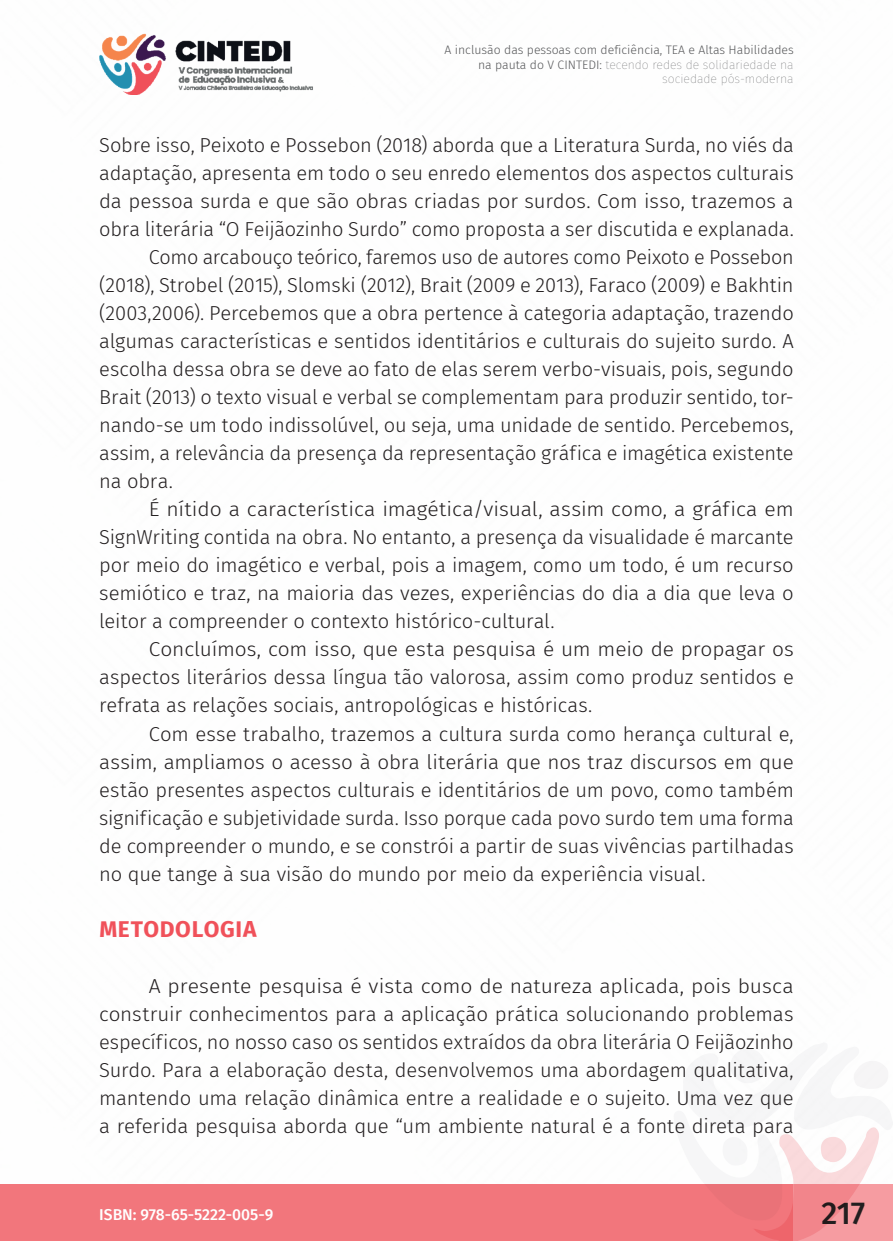
<style>
.page{position:relative;width:893px;height:1241px;background:#fff}
.page>*{position:absolute;margin:0;border:0;box-sizing:border-box;transform-origin:0 0}
.t1{font:500 31.5px "Fira Sans";color:#231f20}
._8_SUBTÍTULO{font:700 22.75px "Fira Sans";letter-spacing:.03em;color:#f0515a}
._6_CORPO{font:300 20.12px/28px "Fira Sans";letter-spacing:-.005em;color:#231f20;text-align:justify}
._6_CORPO-2{font:300 20.12px/28px "Fira Sans";letter-spacing:-.005em;color:#231f20;text-align:justify;scale:1.05 1}
._6_CORPO-3{font:300 20.12px/28px "Fira Sans";letter-spacing:-.005em;color:#231f20;text-align:justify;scale:1.04 1}
.t2{font:500 15.75px "Fira Sans";color:#fff}
.t3{font:300 12.25px/14.7px "Fira Sans";color:#57585a;text-align:right}
.s1{font-weight:100}
</style>
<div class="page">
<div style="left:0;top:1184px;width:794px;height:56px;background:#f2767c"></div>
<img style="left:99px;top:33px;width:214px;height:61px">
<svg style="left:688px;top:1049px;width:205px;height:191px"></svg>
<p class="t3" style="left:444px;top:42px;width:351px">A inclusão das pessoas com deficiência, TEA e Altas Habilidades na pauta do V CINTEDI: <span class="s1">tecendo redes de solidariedade na sociedade pós-moderna</span></p>
<p class="_6_CORPO" style="left:99px;top:131px;width:696px">Sobre isso, Peixoto e Possebon (2018) aborda que a Literatura Surda, no viés da adaptação, apresenta em todo o seu enredo elementos dos aspectos culturais da pessoa surda e que são obras criadas por surdos. Com isso, trazemos a obra literária “O Feijãozinho Surdo” como proposta a ser discutida e explanada.</p>
<p class="_6_CORPO" style="left:99px;top:243px;width:696px;text-indent:50px">Como arcabouço teórico, faremos uso de autores como Peixoto e Possebon (2018), Strobel (2015), Slomski (2012), Brait (2009 e 2013), Faraco (2009) e Bakhtin (2003,2006). Percebemos que a obra pertence à categoria adaptação, trazendo algumas características e sentidos identitários e culturais do sujeito surdo. A escolha dessa obra se deve ao fato de elas serem verbo-visuais, pois, segundo Brait (2013) o texto visual e verbal se complementam para produzir sentido, tor&shy;nando-se um todo indissolúvel, ou seja, uma unidade de sentido. Percebemos, assim, a relevância da presença da representação gráfica e imagética existente na obra.</p>
<p class="_6_CORPO-2" style="left:99px;top:495px;width:663px;text-indent:50px">É nítido a característica imagética/visual, assim como, a gráfica em SignWriting contida na obra. No entanto, a presença da visualidade é marcante por meio do imagético e verbal, pois a imagem, como um todo, é um recurso semiótico e traz, na maioria das vezes, experiências do dia a dia que leva o leitor a compreender o contexto histórico-cultural.</p>
<p class="_6_CORPO-3" style="left:99px;top:635px;width:669px;text-indent:50px">Concluímos, com isso, que esta pesquisa é um meio de propagar os aspectos literários dessa língua tão valorosa, assim como produz sentidos e refrata as relações sociais, antropológicas e históricas.</p>
<p class="_6_CORPO" style="left:99px;top:719px;width:696px;text-indent:50px">Com esse trabalho, trazemos a cultura surda como herança cultural e, assim, ampliamos o acesso à obra literária que nos traz discursos em que estão presentes aspectos culturais e identitários de um povo, como também significação e subjetividade surda. Isso porque cada povo surdo tem uma forma de compreender o mundo, e se constrói a partir de suas vivências partilhadas no que tange à sua visão do mundo por meio da experiência visual.</p>
<p class="_8_SUBTÍTULO" style="left:99px;top:909px;width:159px">METODOLOGIA</p>
<p class="_6_CORPO-2" style="left:99px;top:971px;width:663px;text-indent:50px">A presente pesquisa é vista como de natureza aplicada, pois busca construir conhecimentos para a aplicação prática solucionando problemas específicos, no nosso caso os sentidos extraídos da obra literária O Feijãozinho Surdo. Para a elaboração desta, desenvolvemos uma abordagem qualitativa, mantendo uma relação dinâmica entre a realidade e o sujeito. Uma vez que a referida pesquisa aborda que “um ambiente natural é a fonte direta para</p>
<p class="t2" style="left:99px;top:1201px;width:176px">ISBN: 978-65-5222-005-9</p>
<h1 class="t1" style="left:821px;top:1187px;width:45px">217</h1>
</div>
